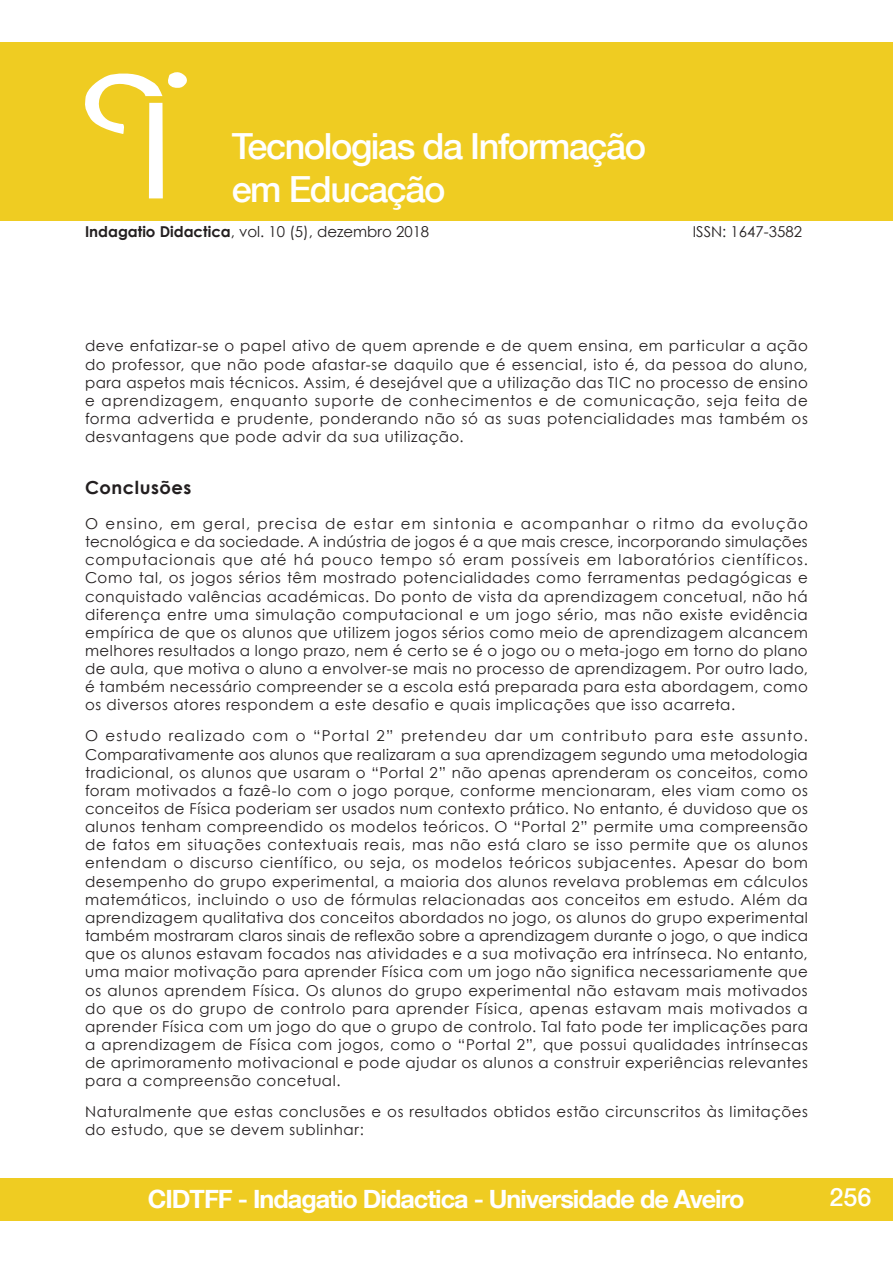
<style>
.page{position:relative;width:893px;height:1263px;background:#fff}
.page>*{position:absolute;margin:0;border:0;box-sizing:border-box;transform-origin:0 0}
.t1{font:500 36px/43.2px "Helvetica Neue LT Com";letter-spacing:-.04em;color:#fff}
.t2{font:700 25.2px "Helvetica Neue LT Com";letter-spacing:-.04em;color:#fff}
.t3{font:500 25.2px "Helvetica Neue LT Com";color:#fff}
.Titulos{font:700 18px "Century Gothic";letter-spacing:.025em;color:#231f20}
.paragrafos{font:15px/18.1px "Century Gothic";letter-spacing:.035em;color:#231f20;text-align:justify}
.paragrafos-2{font:15px "Century Gothic";color:#231f20}
.s1{font-weight:700}
</style>
<div class="page">
<div style="left:0;top:1178px;width:893px;height:42px;background:#efcc22"></div>
<div style="left:0;top:43px;width:893px;height:178px;background:#efcc22"></div>
<div style="left:149px;top:103px;width:14px;height:95px;background:#fff"></div>
<svg style="left:85px;top:72px;width:102px;height:62px"></svg>
<h1 class="t1" style="left:232px;top:124px;width:416px">Tecnologias da Informação em Educação</h1>
<p class="paragrafos-2" style="left:85px;top:221px;width:346px"><span class="s1">Indagatio Didactica</span>, vol. 10 (5), dezembro 2018</p>
<p class="paragrafos-2" style="left:693px;top:221px;width:111px">ISSN: 1647-3582</p>
<p class="paragrafos" style="left:85px;top:337px;width:724px">deve enfatizar-se o papel ativo de quem aprende e de quem ensina, em particular a ação do professor, que não pode afastar-se daquilo que é essencial, isto é, da pessoa do aluno, para aspetos mais técnicos. Assim, é desejável que a utilização das TIC no processo de ensino e aprendizagem, enquanto suporte de conhecimentos e de comunicação, seja feita de forma advertida e prudente, ponderando não só as suas potencialidades mas também os desvantagens que pode advir da sua utilização.</p>
<p class="Titulos" style="left:85px;top:474px;width:108px">Conclusões</p>
<p class="paragrafos" style="left:85px;top:514px;width:724px">O ensino, em geral, precisa de estar em sintonia e acompanhar o ritmo da evolução tecnológica e da sociedade. A indústria de jogos é a que mais cresce, incorporando simulações computacionais que até há pouco tempo só eram possíveis em laboratórios científicos.<br>Como tal, os jogos sérios têm mostrado potencialidades como ferramentas pedagógicas e conquistado valências académicas. Do ponto de vista da aprendizagem concetual, não há diferença entre uma simulação computacional e um jogo sério, mas não existe evidência empírica de que os alunos que utilizem jogos sérios como meio de aprendizagem alcancem melhores resultados a longo prazo, nem é certo se é o jogo ou o meta-jogo em torno do plano de aula, que motiva o aluno a envolver-se mais no processo de aprendizagem. Por outro lado, é também necessário compreender se a escola está preparada para esta abordagem, como os diversos atores respondem a este desafio e quais implicações que isso acarreta.</p>
<p class="paragrafos" style="left:85px;top:727px;width:724px">O estudo realizado com o “Portal 2” pretendeu dar um contributo para este assunto.<br>Comparativamente aos alunos que realizaram a sua aprendizagem segundo uma metodologia tradicional, os alunos que usaram o “Portal 2” não apenas aprenderam os conceitos, como foram motivados a fazê-lo com o jogo porque, conforme mencionaram, eles viam como os conceitos de Física poderiam ser usados num contexto prático. No entanto, é duvidoso que os alunos tenham compreendido os modelos teóricos. O “Portal 2” permite uma compreensão de fatos em situações contextuais reais, mas não está claro se isso permite que os alunos entendam o discurso científico, ou seja, os modelos teóricos subjacentes. Apesar do bom desempenho do grupo experimental, a maioria dos alunos revelava problemas em cálculos matemáticos, incluindo o uso de fórmulas relacionadas aos conceitos em estudo. Além da aprendizagem qualitativa dos conceitos abordados no jogo, os alunos do grupo experimental também mostraram claros sinais de reflexão sobre a aprendizagem durante o jogo, o que indica que os alunos estavam focados nas atividades e a sua motivação era intrínseca. No entanto, uma maior motivação para aprender Física com um jogo não significa necessariamente que os alunos aprendem Física. Os alunos do grupo experimental não estavam mais motivados do que os do grupo de controlo para aprender Física, apenas estavam mais motivados a aprender Física com um jogo do que o grupo de controlo. Tal fato pode ter implicações para a aprendizagem de Física com jogos, como o “Portal 2”, que possui qualidades intrínsecas de aprimoramento motivacional e pode ajudar os alunos a construir experiências relevantes para a compreensão concetual.</p>
<p class="paragrafos" style="left:85px;top:1102px;width:724px">Naturalmente que estas conclusões e os resultados obtidos estão circunscritos às limitações do estudo, que se devem sublinhar:</p>
<h2 class="t2" style="left:148px;top:1183px;width:598px">CIDTFF - Indagatio Didactica - Universidade de Aveiro</h2>
<h2 class="t3" style="left:829px;top:1181px;width:44px">256</h2>
</div>
